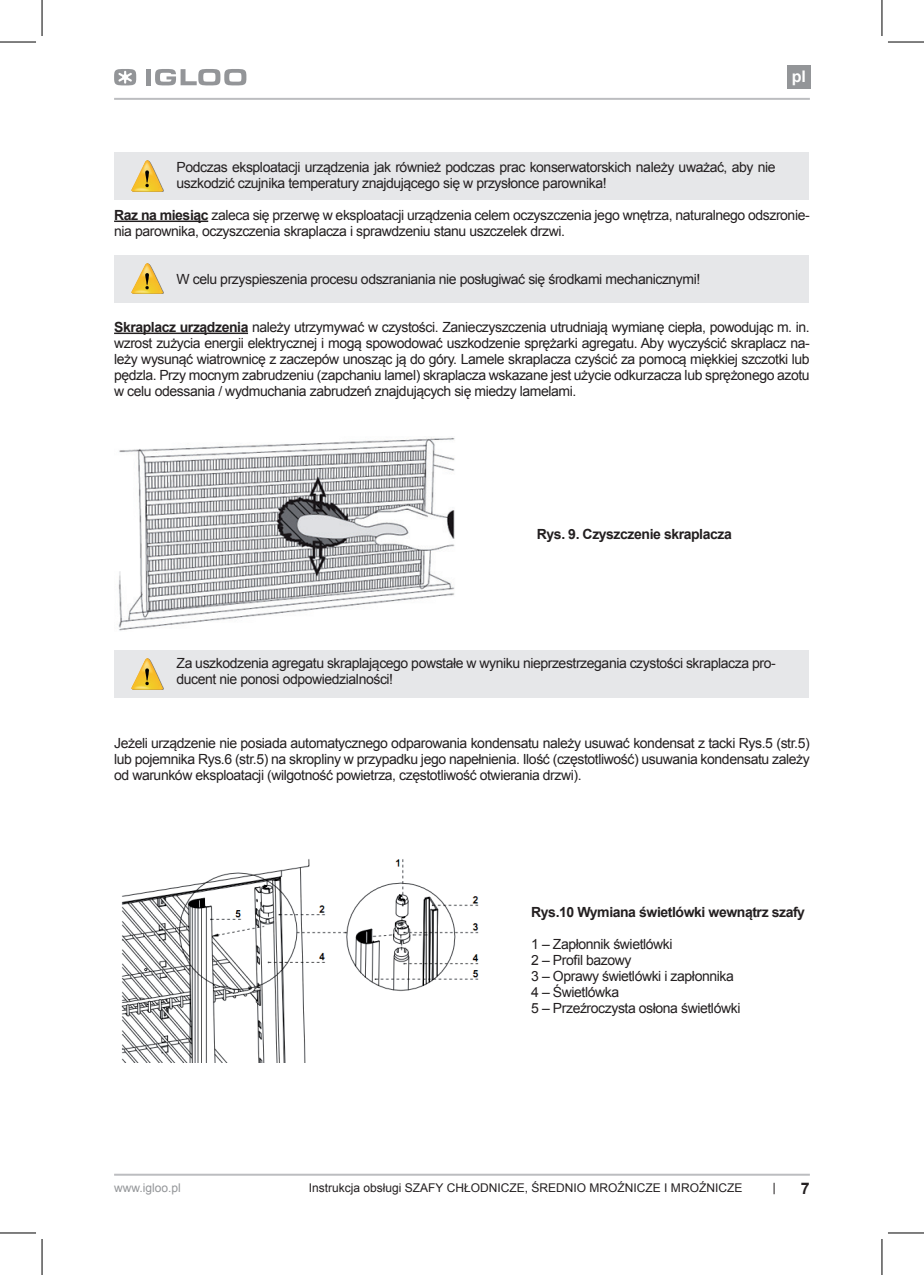
<style>
.page{position:relative;width:924px;height:1275px;background:#fff}
.page>*{position:absolute;margin:0;border:0;box-sizing:border-box;transform-origin:0 0}
.t1{font:700 16px "Arial";color:#fff}
.t2{font:700 16px "Arial";color:#231f20}
.t3{font:14px/16px "Arial";letter-spacing:-.03em;color:#231f20}
.t4{font:700 14px "Arial";letter-spacing:-.03em;color:#231f20}
.t5{font:12px "Arial";color:#231f20}
.t6{font:12px "Arial";color:#939598}
.s1{font-weight:700}
</style>
<div class="page">
<hr style="left:114px;top:98px;width:695px;height:2px;background:#bcbdc0">
<hr style="left:114px;top:1173px;width:695px;height:2px;background:#bcbdc0">
<div style="left:786px;top:65px;width:23px;height:23px;background:#939598"></div>
<svg style="left:773px;top:1182px;width:1px;height:12px"></svg>
<svg style="left:114px;top:69px;width:22px;height:17px"></svg>
<div style="left:146px;top:69px;width:5px;height:16px;background:#939598"></div>
<svg style="left:155px;top:69px;width:91px;height:17px"></svg>
<img style="left:118px;top:437px;width:337px;height:194px">
<div style="left:114px;top:152px;width:694px;height:47px;background:#e6e7e9"></div>
<img style="left:131px;top:160px;width:33px;height:31px">
<div style="left:114px;top:255px;width:694px;height:47px;background:#e6e7e9"></div>
<img style="left:131px;top:263px;width:33px;height:31px">
<div style="left:114px;top:650px;width:694px;height:47px;background:#e6e7e9"></div>
<img style="left:131px;top:658px;width:33px;height:31px">
<hr style="left:114px;top:220px;width:94px;height:2px;background:#231f20">
<hr style="left:114px;top:332px;width:134px;height:2px;background:#231f20">
<img style="left:121px;top:859px;width:358px;height:203px">
<hr style="left:0;top:42px;width:36px;height:1px;background:#000">
<hr style="left:887px;top:42px;width:36px;height:1px;background:#000">
<hr style="left:0;top:1232px;width:36px;height:1px;background:#000">
<hr style="left:887px;top:1232px;width:36px;height:1px;background:#000">
<hr style="left:42px;top:0;width:1px;height:36px;background:#000">
<hr style="left:42px;top:1239px;width:1px;height:36px;background:#000">
<hr style="left:881px;top:0;width:1px;height:36px;background:#000">
<hr style="left:881px;top:1239px;width:1px;height:36px;background:#000">
<p class="t1" style="left:791px;top:65px;width:16px">pl</p>
<p class="t3" style="left:176px;top:159px;width:600px">Podczas eksploatacji urządzenia jak również podczas prac konserwatorskich należy uważać, aby nie uszkodzić czujnika temperatury znajdującego się w przysłonce parownika!</p>
<p class="t3" style="left:114px;top:207px;width:696px"><span class="s1">Raz na miesiąc</span> zaleca się przerwę w eksploatacji urządzenia celem oczyszczenia jego wnętrza, naturalnego odszronie&shy;nia parownika, oczyszczenia skraplacza i sprawdzeniu stanu uszczelek drzwi.</p>
<p class="t3" style="left:176px;top:271px;width:525px">W celu przyspieszenia procesu odszraniania nie posługiwać się środkami mechanicznymi!</p>
<p class="t3" style="left:114px;top:319px;width:696px;text-align:justify"><span class="s1">Skraplacz urządzenia</span> należy utrzymywać w czystości. Zanieczyszczenia utrudniają wymianę ciepła, powodując m. in. wzrost zużycia energii elektrycznej i mogą spowodować uszkodzenie sprężarki agregatu. Aby wyczyścić skraplacz na&shy;leży wysunąć wiatrownicę z zaczepów unosząc ją do góry. Lamele skraplacza czyścić za pomocą miękkiej szczotki lub pędzla. Przy mocnym zabrudzeniu (zapchaniu lamel) skraplacza wskazane jest użycie odkurzacza lub sprężonego azotu w celu odessania / wydmuchania zabrudzeń znajdujących się miedzy lamelami.</p>
<p class="t4" style="left:536px;top:524px;width:196px">Rys. 9. Czyszczenie skraplacza</p>
<p class="t3" style="left:176px;top:655px;width:600px">Za uszkodzenia agregatu skraplającego powstałe w wyniku nieprzestrzegania czystości skraplacza pro&shy;ducent nie ponosi odpowiedzialności!</p>
<p class="t3" style="left:114px;top:735px;width:696px;text-align:justify">Jeżeli urządzenie nie posiada automatycznego odparowania kondensatu należy usuwać kondensat z tacki Rys.5 (str.5) lub pojemnika Rys.6 (str.5) na skropliny w przypadku jego napełnienia. Ilość (częstotliwość) usuwania kondensatu zależy od warunków eksploatacji (wilgotność powietrza, częstotliwość otwierania drzwi).</p>
<p class="t4" style="left:531px;top:902px;width:275px">Rys.10 Wymiana świetlówki wewnątrz szafy</p>
<p class="t3" style="left:531px;top:936px;width:211px">1 – Zapłonnik świetlówki<br>2 – Profil bazowy<br>3 – Oprawy świetlówki i zapłonnika<br>4 – Świetlówka<br>5 – Przeźroczysta osłona świetlówki</p>
<p class="t6" style="left:114px;top:1179px;width:68px">www.igloo.pl</p>
<p class="t5" style="left:308px;top:1179px;width:435px">Instrukcja obsługi SZAFY CHŁODNICZE, ŚREDNIO MROŹNICZE I MROŹNICZE</p>
<p class="t2" style="left:800px;top:1177px;width:10px">7</p>
</div>
